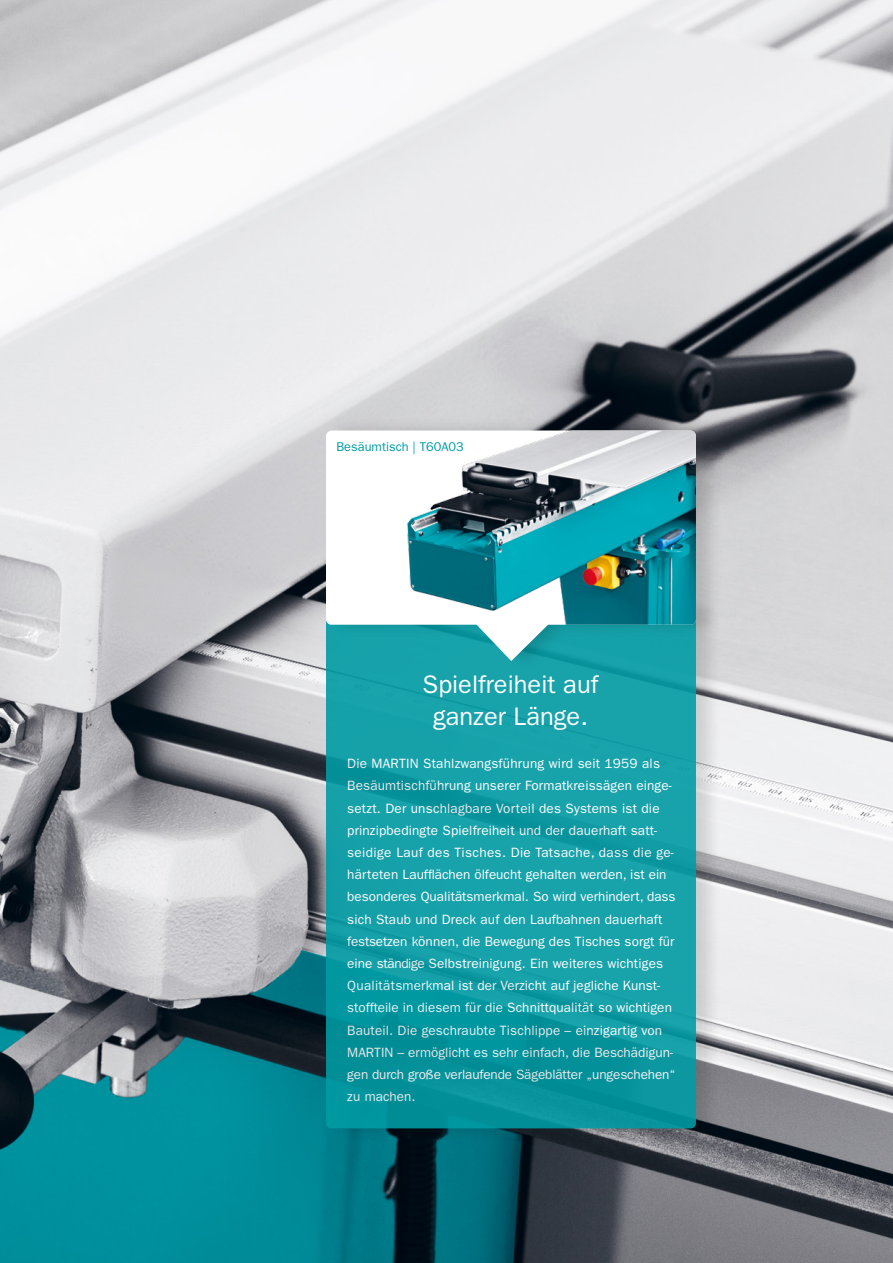
<style>
.page{position:relative;width:893px;height:1263px;background:#fff}
.page>*{position:absolute;margin:0;border:0;box-sizing:border-box;transform-origin:0 0}
.t1{font:25.5px/31.5px "ITC Franklin Gothic Std";color:#fff;text-align:center}
.t2{font:13.5px/22.2px "ITC Franklin Gothic Std";letter-spacing:.01em;color:#fff}
.t3{font:12.75px "ITC Franklin Gothic Std";color:#009ba4}
</style>
<div class="page">
<img style="left:0;top:0;width:893px;height:1263px">
<div style="left:325px;top:596px;width:398px;height:547px;background:#000;opacity:.15"></div>
<svg style="left:326px;top:673px;width:370px;height:455px;fill:#17a2aa"></svg>
<div style="left:324px;top:416px;width:399px;height:257px;background:#000;opacity:.15"></div>
<svg style="left:326px;top:430px;width:370px;height:231px;fill:#17a3ab"></svg>
<img style="left:350px;top:430px;width:346px;height:205px">
<p class="t3" style="left:336px;top:439px;width:129px">Besäumtisch | T60A03</p>
<h1 class="t1" style="left:423px;top:669px;width:177px">Spielfreiheit auf ganzer Länge.</h1>
<p class="t2" style="left:347px;top:752px;width:330px">Die MARTIN Stahlzwangsführung wird seit 1959 als Besäumtischführung unserer Formatkreissägen einge&shy;setzt. Der unschlagbare Vorteil des Systems ist die prinzipbedingte Spielfreiheit und der dauerhaft satt&shy;seidige Lauf des Tisches. Die Tatsache, dass die ge&shy;härteten Laufflächen ölfeucht gehalten werden, ist ein besonderes Qualitätsmerkmal. So wird verhindert, dass sich Staub und Dreck auf den Laufbahnen dauerhaft festsetzen können, die Bewegung des Tisches sorgt für eine ständige Selbstreinigung. Ein weiteres wichtiges Qualitätsmerkmal ist der Verzicht auf jegliche Kunst&shy;stoffteile in diesem für die Schnittqualität so wichtigen Bauteil. Die geschraubte Tischlippe – einzigartig von MARTIN – ermöglicht es sehr einfach, die Beschädigun&shy;gen durch große verlaufende Sägeblätter „ungeschehen“ zu machen.</p>
</div>
